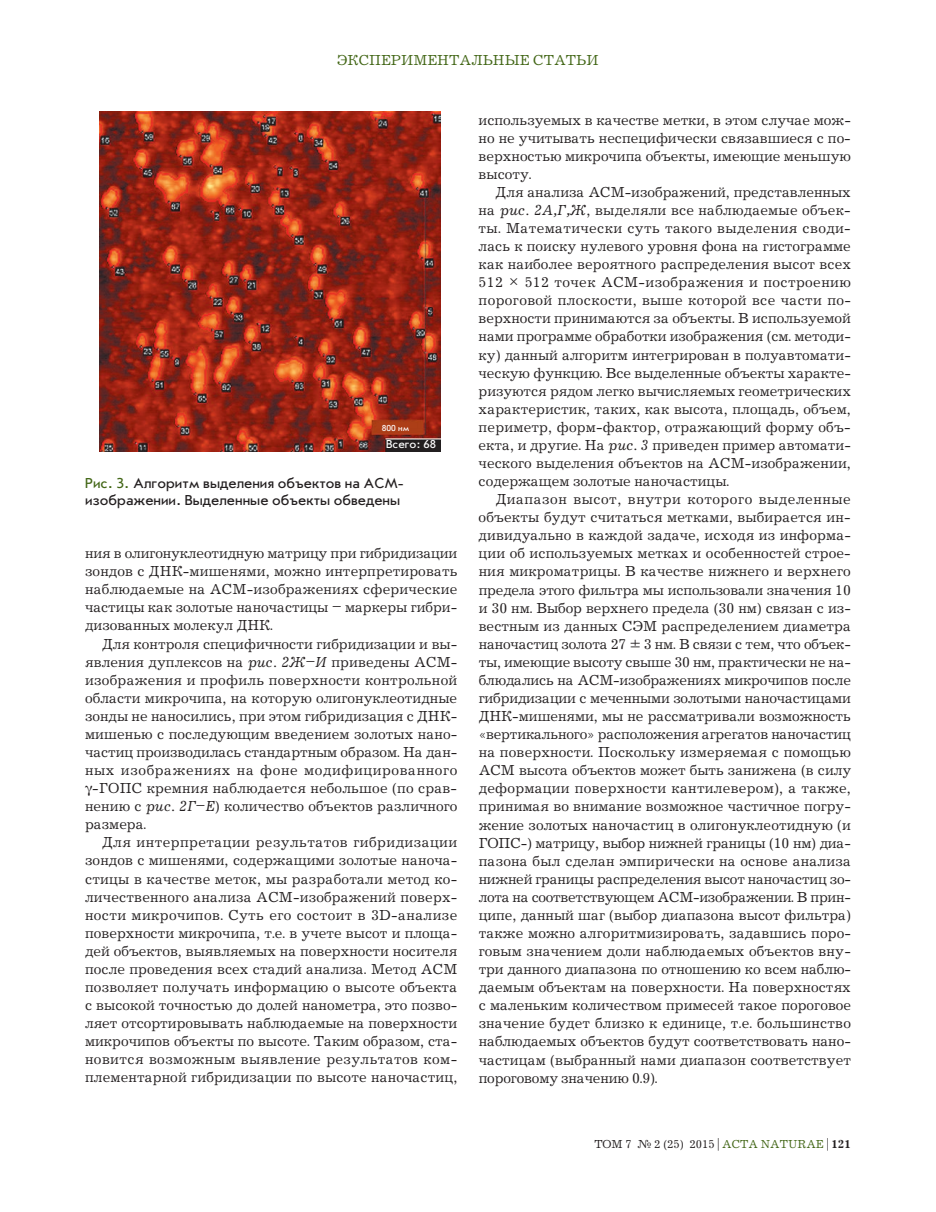
<style>
.page{position:relative;width:936px;height:1212px;background:#fff}
.page>*{position:absolute;margin:0;border:0;box-sizing:border-box;transform-origin:0 0}
.t1{font:15px/18.1px "Journal C";color:#231f20;text-align:justify}
.t2{font:15px/16.5px "Journal Sans C";color:#231f20}
.t3{font:15px "Journal C";color:#426616}
.t4{font:12px "Journal C";color:#231f20}
.t5{font:12px "Journal Sans C";color:#fff}
.t6{font:9px "Journal Sans C";color:#fff}
.s1{color:#426616}
.s2{font-style:italic}
.s3{font-family:"Newton C Pro"}
.s4{font-weight:700}
</style>
<div class="page">
<img style="left:100px;top:112px;width:340px;height:340px">
<p class="t3" style="left:337px;top:52px;width:263px">ЭКСПЕРИМЕНТАЛЬНЫЕ СТАТЬИ</p>
<p class="t6" style="left:382px;top:423px;width:29px">800 нм</p>
<p class="t5" style="left:386px;top:438px;width:52px">Всего: 68</p>
<p class="t2" style="left:85px;top:475px;width:320px"><span class="s1">Рис. 3.</span> Алгоритм выделения объектов на АСМ&shy;изображении. Выделенные объекты обведены</p>
<p class="t1" style="left:85px;top:545px;width:374px">ния в олигонуклеотидную матрицу при гибридизации зондов с ДНК-мишенями, можно интерпретировать наблюдаемые на АСМ-изображениях сферические частицы как золотые наночастицы – маркеры гибри&shy;дизованных молекул ДНК.</p>
<p class="t1" style="left:85px;top:635px;width:374px;text-indent:17px">Для контроля специфичности гибридизации и вы&shy;явления дуплексов на <span class="s2">рис. 2Ж–И</span> приведены АСМ&shy;изображения и профиль поверхности контрольной области микрочипа, на которую олигонуклеотидные зонды не наносились, при этом гибридизация с ДНК&shy;мишенью с последующим введением золотых нано&shy;частиц производилась стандартным образом. На дан&shy;ных изображениях на фоне модифицированного <span class="s3">γ</span>-ГОПС кремния наблюдается небольшое (по срав&shy;нению с <span class="s2">рис. 2Г–Е</span>) количество объектов различного размера.</p>
<p class="t1" style="left:85px;top:834px;width:374px;text-indent:17px">Для интерпретации результатов гибридизации зондов с мишенями, содержащими золотые наноча&shy;стицы в качестве меток, мы разработали метод ко&shy;личественного анализа АСМ-изображений поверх&shy;ности микрочипов. Суть его состоит в 3D-анализе поверхности микрочипа, т.е. в учете высот и площа&shy;дей объектов, выявляемых на поверхности носителя после проведения всех стадий анализа. Метод АСМ позволяет получать информацию о высоте объекта с высокой точностью до долей нанометра, это позво&shy;ляет отсортировывать наблюдаемые на поверхности микрочипов объекты по высоте. Таким образом, ста&shy;новится возможным выявление результатов ком&shy;плементарной гибридизации по высоте наночастиц,</p>
<p class="t1" style="left:478px;top:111px;width:374px">используемых в качестве метки, в этом случае мож&shy;но не учитывать неспецифически связавшиеся с по&shy;верхностью микрочипа объекты, имеющие меньшую высоту.</p>
<p class="t1" style="left:478px;top:183px;width:374px;text-indent:17px">Для анализа АСМ-изображений, представленных на <span class="s2">рис. 2А,Г,Ж</span>, выделяли все наблюдаемые объек&shy;ты. Математически суть такого выделения своди&shy;лась к поиску нулевого уровня фона на гистограмме как наиболее вероятного распределения высот всех 512 <span class="s3">×</span> 512 точек АСМ-изображения и построению пороговой плоскости, выше которой все части по&shy;верхности принимаются за объекты. В используемой нами программе обработки изображения (см. методи&shy;ку) данный алгоритм интегрирован в полуавтомати&shy;ческую функцию. Все выделенные объекты характе&shy;ризуются рядом легко вычисляемых геометрических характеристик, таких, как высота, площадь, объем, периметр, форм-фактор, отражающий форму объ&shy;екта, и другие. На <span class="s2">рис. 3</span> приведен пример автомати&shy;ческого выделения объектов на АСМ-изображении, содержащем золотые наночастицы.</p>
<p class="t1" style="left:478px;top:491px;width:374px;text-indent:17px">Диапазон высот, внутри которого выделенные объекты будут считаться метками, выбирается ин&shy;дивидуально в каждой задаче, исходя из информа&shy;ции об используемых метках и особенностей строе&shy;ния микроматрицы. В качестве нижнего и верхнего предела этого фильтра мы использовали значения 10 и 30 нм. Выбор верхнего предела (30 нм) связан с из&shy;вестным из данных СЭМ распределением диаметра наночастиц золота 27 ± 3 нм. В связи с тем, что объек&shy;ты, имеющие высоту свыше 30 нм, практически не на&shy;блюдались на АСМ-изображениях микрочипов после гибридизации с меченными золотыми наночастицами ДНК-мишенями, мы не рассматривали возможность «вертикального» расположения агрегатов наночастиц на поверхности. Поскольку измеряемая с помощью АСМ высота объектов может быть занижена (в силу деформации поверхности кантилевером), а также, принимая во внимание возможное частичное погру&shy;жение золотых наночастиц в олигонуклеотидную (и ГОПС-) матрицу, выбор нижней границы (10 нм) диа&shy;пазона был сделан эмпирически на основе анализа нижней границы распределения высот наночастиц зо&shy;лота на соответствующем АСМ-изображении. В прин&shy;ципе, данный шаг (выбор диапазона высот фильтра) также можно алгоритмизировать, задавшись поро&shy;говым значением доли наблюдаемых объектов вну&shy;три данного диапазона по отношению ко всем наблю&shy;даемым объектам на поверхности. На поверхностях с маленьким количеством примесей такое пороговое значение будет близко к единице, т.е. большинство наблюдаемых объектов будут соответствовать нано&shy;частицам (выбранный нами диапазон соответствует пороговому значению 0.9).</p>
<p class="t4" style="left:594px;top:1137px;width:258px">ТОМ 7 № 2 (25) 2015 | <span class="s1">ACTA NATURAE</span> | <span class="s4">121</span></p>
</div>
